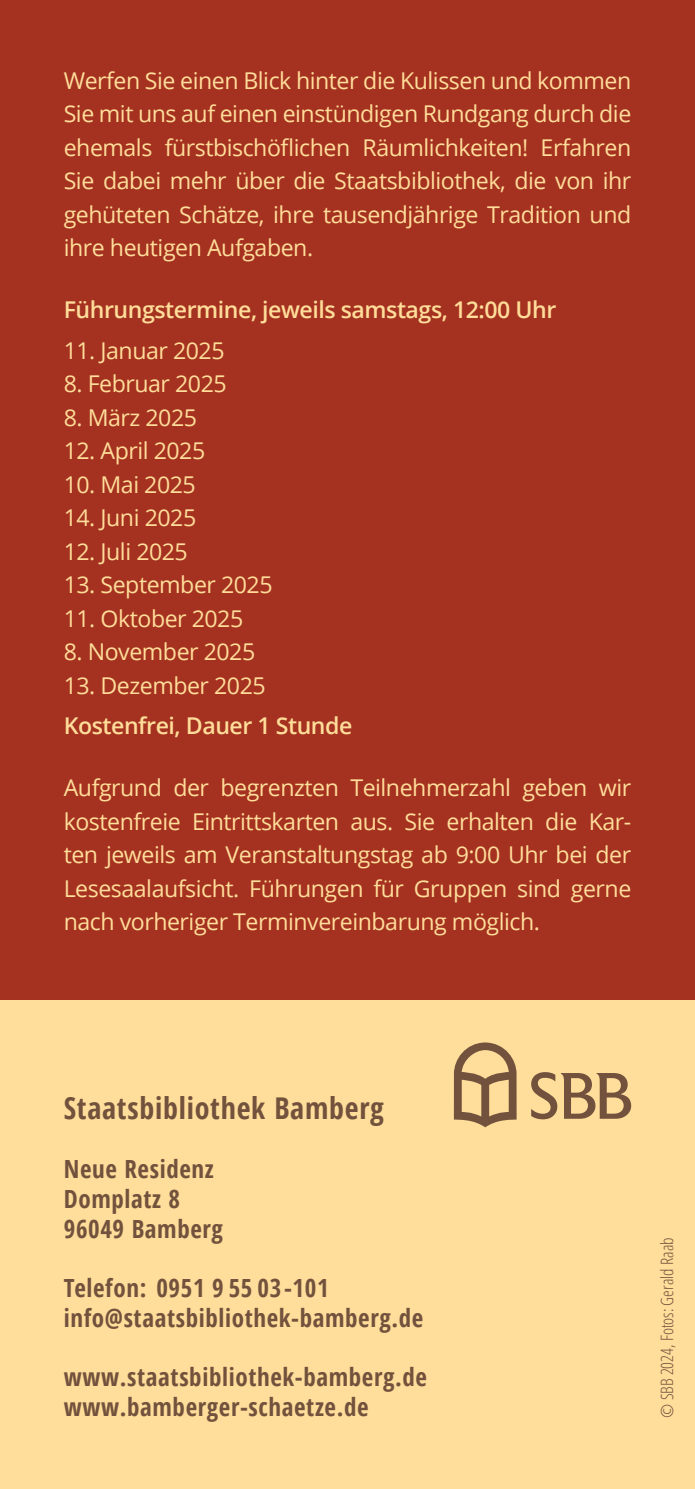
<style>
.page{position:relative;width:695px;height:1489px;background:#fff}
.page>*{position:absolute;margin:0;border:0;box-sizing:border-box;transform-origin:0 0}
.t1{font:700 30px "Open Sans Condensed";letter-spacing:.025em;color:#72523d}
.t2{font:700 25px/30.2px "Open Sans Condensed";letter-spacing:.025em;color:#72523d}
.t3{font:23px/33.5px "Open Sans";letter-spacing:-.02em;color:#ffdd9a;text-align:justify}
.t4{font:600 23px "Open Sans";letter-spacing:-.02em;color:#ffdd9a}
.t5{font:300 17px "Open Sans Condensed";color:#72523d}
</style>
<div class="page">
<div style="left:0;top:999px;width:694px;height:489px;background:#ffdd9a"></div>
<div style="left:0;top:0;width:694px;height:999px;background:#a53220"></div>
<svg style="left:531px;top:1072px;width:100px;height:47px"></svg>
<svg style="left:454px;top:1042px;width:62px;height:85px"></svg>
<p class="t3" style="left:64px;top:63px;width:569px">Werfen Sie einen Blick hinter die Kulissen und kommen Sie mit uns auf einen einstündigen Rundgang durch die ehemals fürstbischöflichen Räumlichkeiten! Erfahren Sie dabei mehr über die Staatsbibliothek, die von ihr gehüteten Schätze, ihre tausendjährige Tradition und ihre heutigen Aufgaben.</p>
<p class="t4" style="left:64px;top:294px;width:494px">Führungstermine, jeweils samstags, 12:00 Uhr</p>
<p class="t3" style="left:64px;top:333px;width:162px">11. Januar 2025</p>
<p class="t3" style="left:64px;top:366px;width:164px">8. Februar 2025</p>
<p class="t3" style="left:64px;top:400px;width:135px">8. März 2025</p>
<p class="t3" style="left:64px;top:433px;width:143px">12. April 2025</p>
<p class="t3" style="left:64px;top:467px;width:134px">10. Mai 2025</p>
<p class="t3" style="left:64px;top:500px;width:134px">14. Juni 2025</p>
<p class="t3" style="left:64px;top:534px;width:126px">12. Juli 2025</p>
<p class="t3" style="left:64px;top:567px;width:210px">13. September 2025</p>
<p class="t3" style="left:64px;top:601px;width:181px">11. Oktober 2025</p>
<p class="t3" style="left:64px;top:634px;width:193px">8. November 2025</p>
<p class="t3" style="left:64px;top:668px;width:203px">13. Dezember 2025</p>
<p class="t4" style="left:64px;top:710px;width:290px">Kostenfrei, Dauer 1 Stunde</p>
<p class="t3" style="left:64px;top:770px;width:569px">Aufgrund der begrenzten Teilnehmerzahl geben wir kostenfreie Eintrittskarten aus. Sie erhalten die Kar&shy;ten jeweils am Veranstaltungstag ab 9:00 Uhr bei der Lesesaalaufsicht. Führungen für Gruppen sind gerne nach vorheriger Terminvereinbarung möglich.</p>
<h1 class="t1" style="left:64px;top:1087px;width:321px">Staatsbibliothek Bamberg</h1>
<p class="t2" style="left:64px;top:1152px;width:161px">Neue Residenz<br>Domplatz 8<br>96049 Bamberg</p>
<p class="t2" style="left:64px;top:1271px;width:361px">Telefon: 0951 9 55 03-101 info@staatsbibliothek-bamberg.de</p>
<p class="t2" style="left:64px;top:1360px;width:364px">www.staatsbibliothek-bamberg.de www.bamberger-schaetze.de</p>
<p class="t5" style="left:655px;top:1417px;width:182px;rotate:-90deg">© SBB 2024, Fotos: Gerald Raab</p>
</div>
